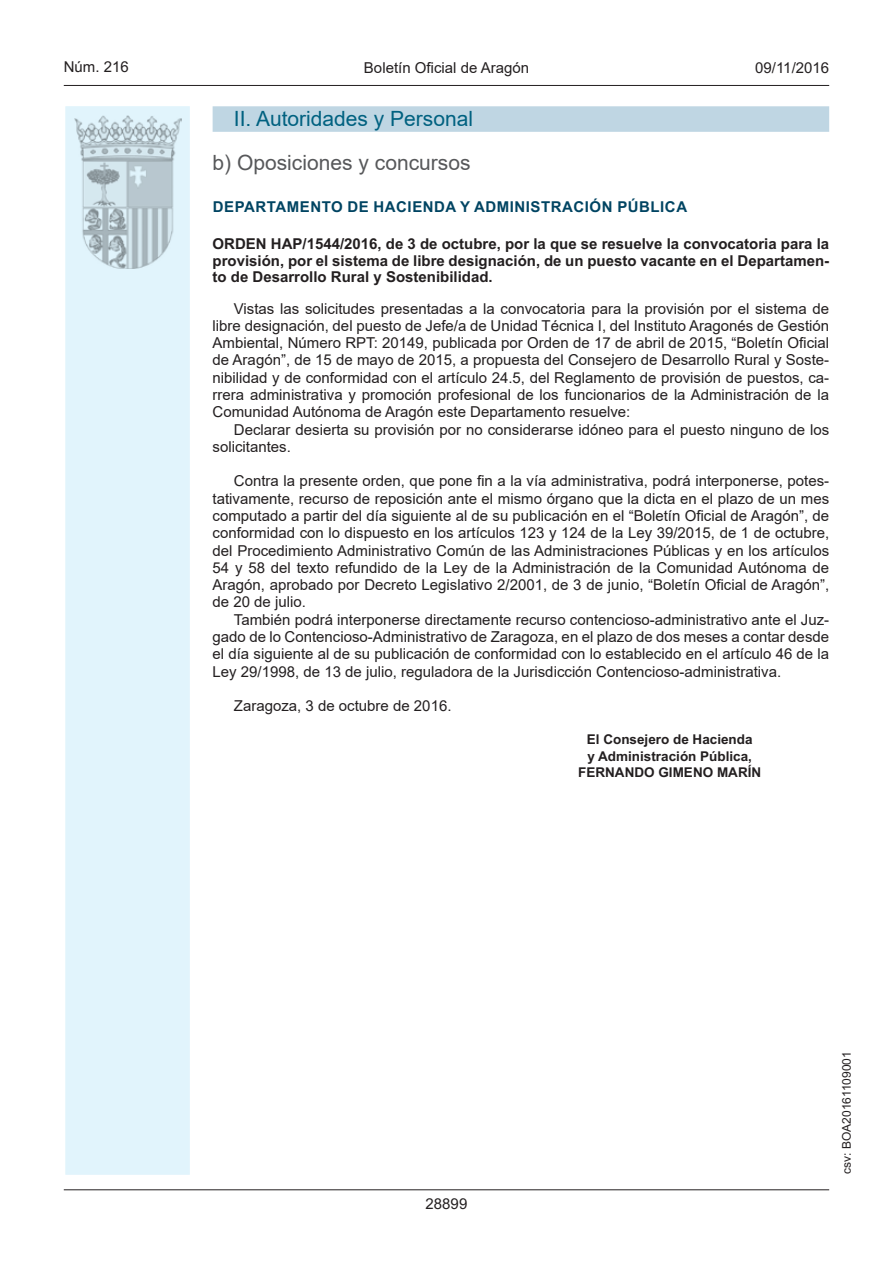
<style>
.page{position:relative;width:893px;height:1263px;background:#fff}
.page>*{position:absolute;margin:0;border:0;box-sizing:border-box;transform-origin:0 0}
.Titulo_sec{font:21px "Arial MT2";color:#006180}
.Sub_Seccion{font:21px "Arial MT2";color:#57585a}
.inicio_de_parrafo{font:15px/17.2px "Arial MT2";color:#231f20;text-align:justify}
.Titulo_text{font:700 15px/16.5px "Arial";color:#231f20;text-align:justify}
.emisor_text{font:700 15px "Arial";letter-spacing:.035em;color:#004462}
.estilo_head-c{font:15px "Arial MT2";color:#231f20}
.estilo_head-d{font:15px "Arial";color:#231f20}
.estilo_head-i{font:15px "Arial";color:#231f20}
.numero_pagina{font:15px "Arial";color:#231f20}
.firma_der{font:700 13.5px "Arial";color:#231f20}
.estilo_head-i-2{font:12px "Arial";color:#231f20}
</style>
<div class="page">
<div style="left:64px;top:105px;width:127px;height:1071px;background:#e1f4fc;border:2px solid #fff"></div>
<img style="left:75px;top:115px;width:106px;height:153px">
<hr style="left:64px;top:85px;width:765px;height:1px;background:#231f20">
<hr style="left:64px;top:1189px;width:765px;height:1px;background:#231f20">
<div style="left:213px;top:106px;width:616px;height:26px;background:#bfd6e3"></div>
<p class="estilo_head-i" style="left:64px;top:57px;width:67px">Núm. 216</p>
<p class="estilo_head-c" style="left:364px;top:57px;width:167px">Boletín Oficial de Aragón</p>
<p class="estilo_head-d" style="left:755px;top:57px;width:75px">09/11/2016</p>
<p class="Titulo_sec" style="left:234px;top:104px;width:241px">II. Autoridades y Personal</p>
<p class="Sub_Seccion" style="left:213px;top:148px;width:259px">b) Oposiciones y concursos</p>
<p class="emisor_text" style="left:213px;top:196px;width:476px">DEPARTAMENTO DE HACIENDA Y ADMINISTRACIÓN PÚBLICA</p>
<p class="Titulo_text" style="left:213px;top:236px;width:618px">ORDEN HAP/1544/2016, de 3 de octubre, por la que se resuelve la convocatoria para la provisión, por el sistema de libre designación, de un puesto vacante en el Departamen&shy;to de Desarrollo Rural y Sostenibilidad.</p>
<p class="inicio_de_parrafo" style="left:213px;top:300px;width:618px;text-indent:21px">Vistas las solicitudes presentadas a la convocatoria para la provisión por el sistema de libre designación, del puesto de Jefe/a de Unidad Técnica I, del Instituto Aragonés de Gestión Ambiental, Número RPT: 20149, publicada por Orden de 17 de abril de 2015, “Boletín Oficial de Aragón”, de 15 de mayo de 2015, a propuesta del Consejero de Desarrollo Rural y Soste&shy;nibilidad y de conformidad con el artículo 24.5, del Reglamento de provisión de puestos, ca&shy;rrera administrativa y promoción profesional de los funcionarios de la Administración de la Comunidad Autónoma de Aragón este Departamento resuelve:</p>
<p class="inicio_de_parrafo" style="left:213px;top:421px;width:618px;text-indent:21px">Declarar desierta su provisión por no considerarse idóneo para el puesto ninguno de los solicitantes.</p>
<p class="inicio_de_parrafo" style="left:213px;top:472px;width:618px;text-indent:21px">Contra la presente orden, que pone fin a la vía administrativa, podrá interponerse, potes&shy;tativamente, recurso de reposición ante el mismo órgano que la dicta en el plazo de un mes computado a partir del día siguiente al de su publicación en el “Boletín Oficial de Aragón”, de conformidad con lo dispuesto en los artículos 123 y 124 de la Ley 39/2015, de 1 de octubre, del Procedimiento Administrativo Común de las Administraciones Públicas y en los artículos 54 y 58 del texto refundido de la Ley de la Administración de la Comunidad Autónoma de Aragón, aprobado por Decreto Legislativo 2/2001, de 3 de junio, “Boletín Oficial de Aragón”, de 20 de julio.</p>
<p class="inicio_de_parrafo" style="left:213px;top:611px;width:618px;text-indent:21px">También podrá interponerse directamente recurso contencioso-administrativo ante el Juz&shy;gado de lo Contencioso-Administrativo de Zaragoza, en el plazo de dos meses a contar desde el día siguiente al de su publicación de conformidad con lo establecido en el artículo 46 de la Ley 29/1998, de 13 de julio, reguladora de la Jurisdicción Contencioso-administrativa.</p>
<p class="inicio_de_parrafo" style="left:234px;top:697px;width:219px">Zaragoza, 3 de octubre de 2016.</p>
<p class="firma_der" style="left:587px;top:730px;width:167px">El Consejero de Hacienda</p>
<p class="firma_der" style="left:587px;top:746px;width:166px">y Administración Pública,</p>
<p class="firma_der" style="left:578px;top:763px;width:184px">FERNANDO GIMENO MARÍN</p>
<p class="numero_pagina" style="left:426px;top:1193px;width:43px">28899</p>
<p class="estilo_head-i-2" style="left:838px;top:1174px;width:124px;rotate:-90deg">csv: BOA20161109001</p>
</div>
